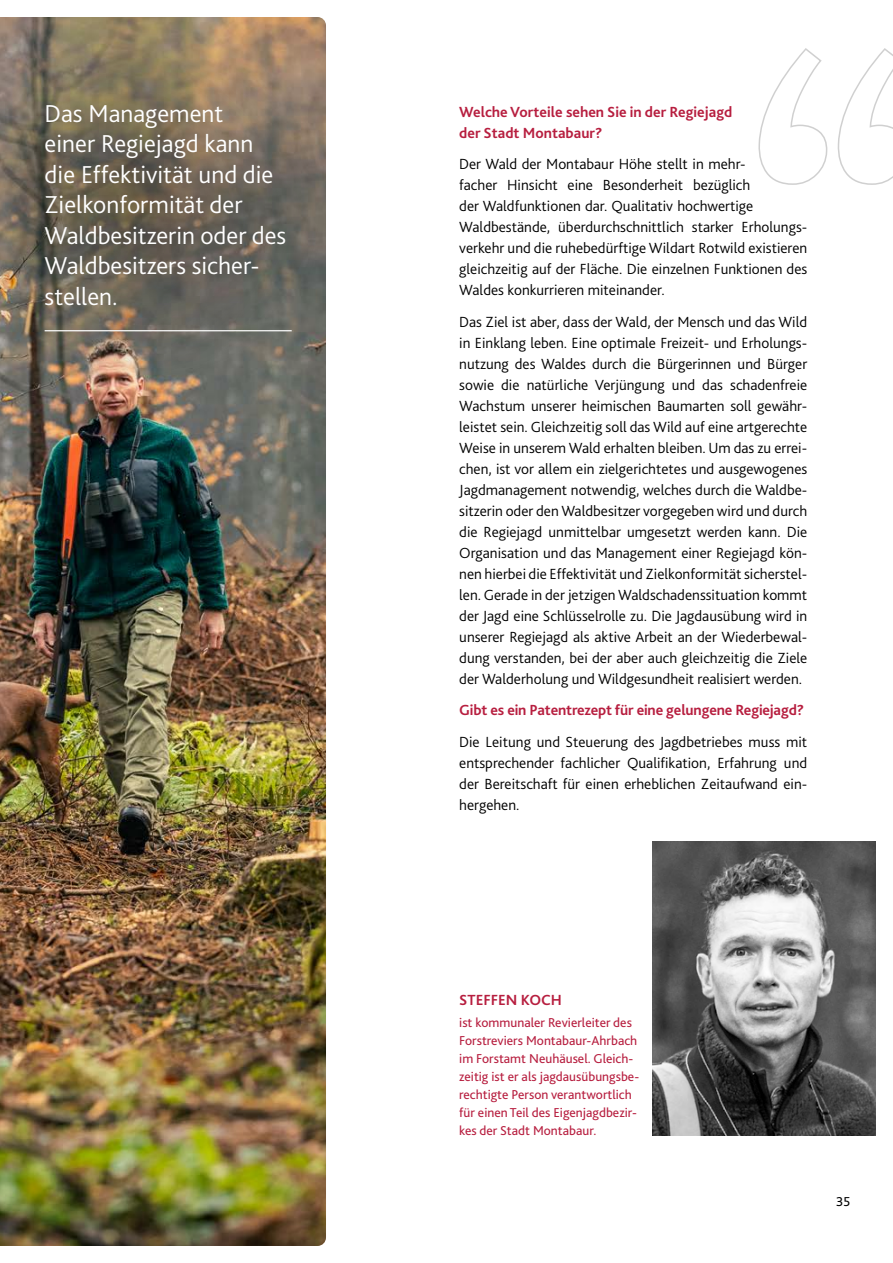
<style>
.page{position:relative;width:893px;height:1263px;background:#fff}
.page>*{position:absolute;margin:0;border:0;box-sizing:border-box;transform-origin:0 0}
.t1{font:300 25.65px/30.5px "Bliss 2";color:#fff}
.t2{font:300 15.3px/21px "Bliss 2";color:#000;text-align:justify}
.t3{font:700 15.3px/21px "Bliss 2";color:#b71e3f}
.t4{font:13.5px/18px "Bliss 2";color:#b71e3f}
.t5{font:13.5px "Bliss 2";color:#000}
</style>
<div class="page">
<img style="left:0;top:17px;width:326px;height:1229px">
<svg style="left:758px;top:48px;width:135px;height:137px"></svg>
<svg style="left:0;top:25px;width:326px;height:352px;background:#827565"></svg>
<svg style="left:0;top:42px;width:283px;height:355px;background:#766b5c"></svg>
<hr style="left:45px;top:330px;width:247px;height:1px;background:#fff">
<img style="left:652px;top:842px;width:224px;height:293px">
<h1 class="t1" style="left:45px;top:98px;width:243px">Das Management<br>einer Regiejagd kann die Effektivität und die<br>Zielkonformität der<br>Waldbesitzerin oder des<br>Waldbesitzers sicher&shy;stellen.</h1>
<p class="t3" style="left:459px;top:101px;width:275px">Welche Vorteile sehen Sie in der Regiejagd der Stadt Montabaur?</p>
<p class="t2" style="left:459px;top:153px;width:350px;text-align:left">Der Wald der Montabaur Höhe stellt in mehr-<br>facher Hinsicht eine Besonderheit bezüglich<br>der Waldfunktionen dar. Qualitativ hochwertige Waldbestände, überdurchschnittlich starker Erholungs&shy;verkehr und die ruhebedürftige Wildart Rotwild existieren gleichzeitig auf der Fläche. Die einzelnen Funktionen des Waldes konkurrieren miteinander.</p>
<p class="t2" style="left:459px;top:311px;width:350px">Das Ziel ist aber, dass der Wald, der Mensch und das Wild in Einklang leben. Eine optimale Freizeit- und Erholungs&shy;nutzung des Waldes durch die Bürgerinnen und Bürger sowie die natürliche Verjüngung und das schadenfreie Wachstum unserer heimischen Baumarten soll gewähr&shy;leistet sein. Gleichzeitig soll das Wild auf eine artgerechte Weise in unserem Wald erhalten bleiben. Um das zu errei&shy;chen, ist vor allem ein zielgerichtetes und ausgewogenes Jagdmanagement notwendig, welches durch die Waldbe&shy;sitzerin oder den Waldbesitzer vorgegeben wird und durch die Regiejagd unmittelbar umgesetzt werden kann. Die Organisation und das Management einer Regiejagd kön&shy;nen hierbei die Effektivität und Zielkonformität sicherstel&shy;len. Gerade in der jetzigen Waldschadenssituation kommt der Jagd eine Schlüsselrolle zu. Die Jagdausübung wird in unserer Regiejagd als aktive Arbeit an der Wiederbewal&shy;dung verstanden, bei der aber auch gleichzeitig die Ziele der Walderholung und Wildgesundheit realisiert werden.</p>
<p class="t3" style="left:459px;top:699px;width:346px">Gibt es ein Patentrezept für eine gelungene Regiejagd?</p>
<p class="t2" style="left:459px;top:731px;width:350px">Die Leitung und Steuerung des Jagdbetriebes muss mit entsprechender fachlicher Qualifikation, Erfahrung und der Bereitschaft für einen erheblichen Zeitaufwand ein&shy;hergehen.</p>
<p class="t3" style="left:459px;top:989px;width:104px">STEFFEN KOCH</p>
<p class="t4" style="left:459px;top:1013px;width:181px">ist kommunaler Revierleiter des<br>Forstreviers Montabaur--Ahrbach im Forstamt Neuhäusel. Gleich&shy;zeitig ist er als jagdausübungsbe&shy;rechtigte Person verantwortlich für einen Teil des Eigenjagdbezir&shy;kes der Stadt Montabaur.</p>
<p class="t5" style="left:836px;top:1193px;width:16px">35</p>
</div>
